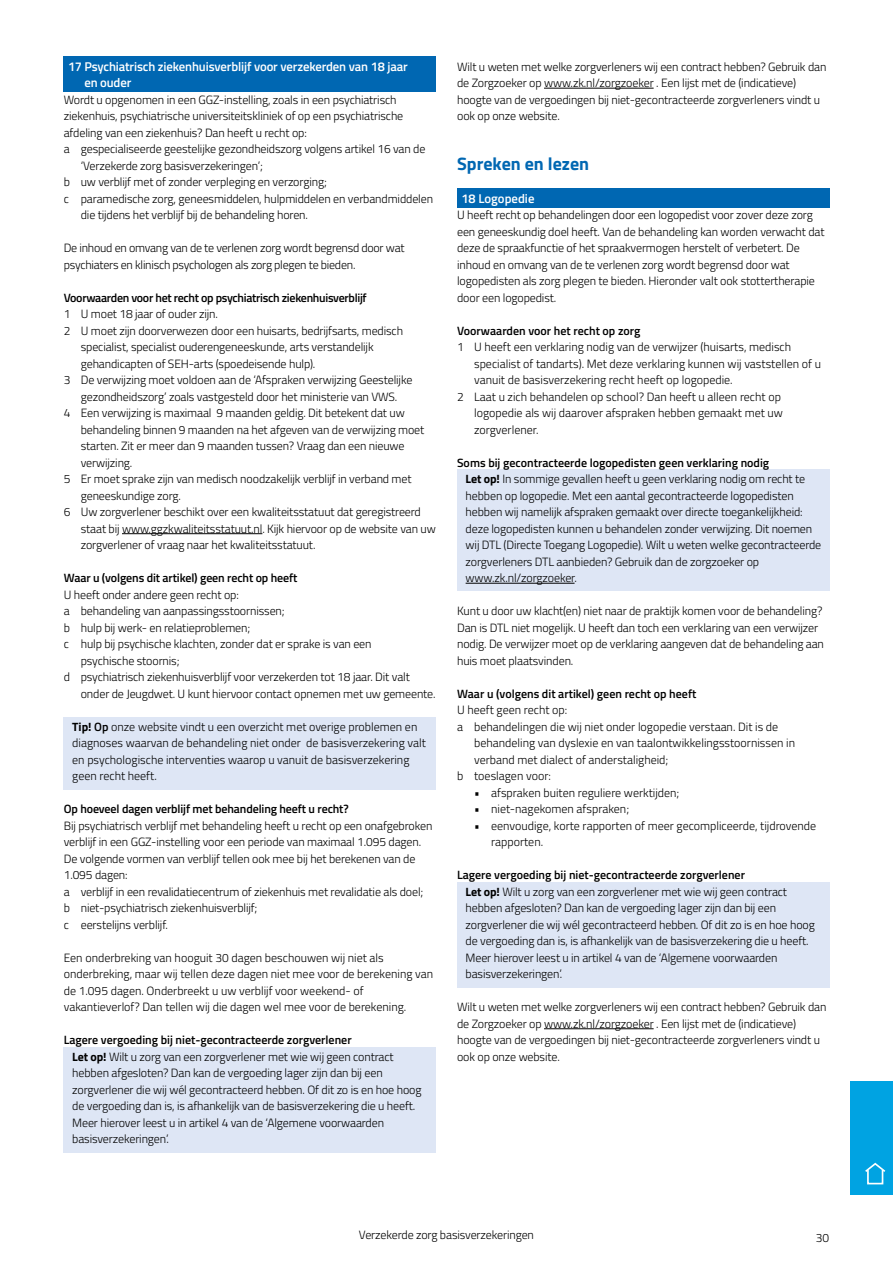
<style>
.page{position:relative;width:893px;height:1263px;background:#fff}
.page>*{position:absolute;margin:0;border:0;box-sizing:border-box;transform-origin:0 0}
.t1{font:700 18px "Titillium Web";color:#0067b2}
.t2{font:600 12.75px/16.5px "Titillium Web";letter-spacing:-.01em;color:#fff}
.t3{font:300 12px/16.5px "Titillium Web";letter-spacing:-.01em;color:#000}
.t4{font:600 12px "Titillium Web";letter-spacing:-.01em;color:#000}
.s1{font-weight:700}
.s2{font-weight:600}
</style>
<div class="page">
<div style="left:64px;top:56px;width:372px;height:36px;background:#0067b2"></div>
<hr style="left:122px;top:533px;width:140px;height:1px;background:#000">
<div style="left:64px;top:717px;width:372px;height:72px;background:#dee6f5"></div>
<div style="left:64px;top:1047px;width:372px;height:105px;background:#dee6f5"></div>
<hr style="left:544px;top:88px;width:110px;height:1px;background:#000">
<div style="left:457px;top:188px;width:372px;height:19px;background:#0067b2"></div>
<div style="left:457px;top:469px;width:372px;height:122px;background:#dee6f5"></div>
<hr style="left:466px;top:583px;width:109px;height:1px;background:#000">
<div style="left:457px;top:882px;width:372px;height:105px;background:#dee6f5"></div>
<hr style="left:544px;top:1028px;width:110px;height:1px;background:#000">
<div style="left:850px;top:1081px;width:43px;height:114px;background:#00a3e2"></div>
<svg style="left:865px;top:1162px;width:21px;height:12px"></svg>
<div style="left:867px;top:1169px;width:16px;height:15px;background:#00a3e2;border:2px solid #fff"></div>
<p class="t2" style="left:84px;top:57px;width:325px;text-indent:-16px">17 Psychiatrisch ziekenhuisverblijf voor verzekerden van 18 jaar en ouder</p>
<p class="t3" style="left:64px;top:90px;width:334px">Wordt u opgenomen in een GGZ-instelling, zoals in een psychiatrisch</p>
<p class="t3" style="left:64px;top:107px;width:341px">ziekenhuis, psychiatrische universiteitskliniek of op een psychiatrische</p>
<p class="t3" style="left:64px;top:123px;width:245px">afdeling van een ziekenhuis? Dan heeft u recht op:</p>
<p class="t3" style="left:64px;top:140px;width:363px">a gespecialiseerde geestelijke gezondheidszorg volgens artikel 16 van de</p>
<p class="t3" style="left:81px;top:156px;width:184px">‘Verzekerde zorg basisverzekeringen’;</p>
<p class="t3" style="left:64px;top:173px;width:265px">b uw verblijf met of zonder verpleging en verzorging;</p>
<p class="t3" style="left:64px;top:189px;width:371px">c paramedische zorg, geneesmiddelen, hulpmiddelen en verbandmiddelen</p>
<p class="t3" style="left:81px;top:206px;width:229px">die tijdens het verblijf bij de behandeling horen.</p>
<p class="t3" style="left:64px;top:239px;width:342px">De inhoud en omvang van de te verlenen zorg wordt begrensd door wat psychiaters en klinisch psychologen als zorg plegen te bieden.</p>
<p class="t4" style="left:64px;top:288px;width:304px">Voorwaarden voor het recht op psychiatrisch ziekenhuisverblijf</p>
<p class="t3" style="left:64px;top:305px;width:156px">1 U moet 18 jaar of ouder zijn.</p>
<p class="t3" style="left:64px;top:321px;width:341px">2 U moet zijn doorverwezen door een huisarts, bedrijfsarts, medisch</p>
<p class="t3" style="left:81px;top:338px;width:294px">specialist, specialist ouderengeneeskunde, arts verstandelijk</p>
<p class="t3" style="left:81px;top:354px;width:236px">gehandicapten of SEH-arts (spoedeisende hulp).</p>
<p class="t3" style="left:64px;top:371px;width:350px">3 De verwijzing moet voldoen aan de ‘Afspraken verwijzing Geestelijke</p>
<p class="t3" style="left:81px;top:387px;width:318px">gezondheidszorg’ zoals vastgesteld door het ministerie van VWS.</p>
<p class="t3" style="left:64px;top:404px;width:343px">4 Een verwijzing is maximaal 9 maanden geldig. Dit betekent dat uw</p>
<p class="t3" style="left:81px;top:420px;width:345px">behandeling binnen 9 maanden na het afgeven van de verwijzing moet</p>
<p class="t3" style="left:81px;top:437px;width:325px">starten. Zit er meer dan 9 maanden tussen? Vraag dan een nieuwe</p>
<p class="t3" style="left:81px;top:453px;width:53px">verwijzing.</p>
<p class="t3" style="left:64px;top:470px;width:349px">5 Er moet sprake zijn van medisch noodzakelijk verblijf in verband met</p>
<p class="t3" style="left:81px;top:486px;width:102px">geneeskundige zorg.</p>
<p class="t3" style="left:64px;top:503px;width:359px">6 Uw zorgverlener beschikt over een kwaliteitsstatuut dat geregistreerd</p>
<p class="t3" style="left:81px;top:519px;width:357px">staat bij www.ggzkwaliteitsstatuut.nl. Kijk hiervoor op de website van uw</p>
<p class="t3" style="left:81px;top:536px;width:236px">zorgverlener of vraag naar het kwaliteitsstatuut.</p>
<p class="t4" style="left:64px;top:569px;width:235px">Waar u (volgens dit artikel) geen recht op heeft</p>
<p class="t3" style="left:64px;top:585px;width:177px">U heeft onder andere geen recht op:</p>
<p class="t3" style="left:64px;top:602px;width:222px">a behandeling van aanpassingsstoornissen;</p>
<p class="t3" style="left:64px;top:618px;width:188px">b hulp bij werk- en relatieproblemen;</p>
<p class="t3" style="left:64px;top:635px;width:309px">c hulp bij psychische klachten, zonder dat er sprake is van een</p>
<p class="t3" style="left:81px;top:651px;width:100px">psychische stoornis;</p>
<p class="t3" style="left:64px;top:668px;width:348px">d psychiatrisch ziekenhuisverblijf voor verzekerden tot 18 jaar. Dit valt</p>
<p class="t3" style="left:81px;top:684px;width:356px">onder de Jeugdwet. U kunt hiervoor contact opnemen met uw gemeente.</p>
<p class="t3" style="left:72px;top:717px;width:355px"><span class="s1">Tip!</span> <span class="s2">Op</span> onze website vindt u een overzicht met overige problemen en diagnoses waarvan de behandeling niet onder de basisverzekering valt en psychologische interventies waarop u vanuit de basisverzekering geen recht heeft.</p>
<p class="t4" style="left:64px;top:800px;width:286px">Op hoeveel dagen verblijf met behandeling heeft u recht?</p>
<p class="t3" style="left:64px;top:816px;width:370px">Bij psychiatrisch verblijf met behandeling heeft u recht op een onafgebroken verblijf in een GGZ-instelling voor een periode van maximaal 1.095 dagen.<br>De volgende vormen van verblijf tellen ook mee bij het berekenen van de 1.095 dagen:<br>a verblijf in een revalidatiecentrum of ziekenhuis met revalidatie als doel; b niet-psychiatrisch ziekenhuisverblijf;<br>c eerstelijns verblijf.</p>
<p class="t3" style="left:64px;top:948px;width:371px">Een onderbreking van hooguit 30 dagen beschouwen wij niet als onderbreking, maar wij tellen deze dagen niet mee voor de berekening van de 1.095 dagen. Onderbreekt u uw verblijf voor weekend- of vakantieverlof? Dan tellen wij die dagen wel mee voor de berekening.</p>
<p class="t3" style="left:72px;top:1031px;width:351px;text-indent:-9px"><span class="s2">Lagere vergoeding bij niet-gecontracteerde zorgverlener<br></span><span class="s1">Let op!</span> Wilt u zorg van een zorgverlener met wie wij geen contract hebben afgesloten? Dan kan de vergoeding lager zijn dan bij een zorgverlener die wij wél gecontracteerd hebben. Of dit zo is en hoe hoog de vergoeding dan is, is afhankelijk van de basisverzekering die u heeft.<br>Meer hierover leest u in artikel 4 van de ‘Algemene voorwaarden basisverzekeringen’.</p>
<p class="t3" style="left:457px;top:57px;width:371px">Wilt u weten met welke zorgverleners wij een contract hebben? Gebruik dan de Zorgzoeker op www.zk.nl/zorgzoeker . Een lijst met de (indicatieve) hoogte van de vergoedingen bij niet-gecontracteerde zorgverleners vindt u ook op onze website.</p>
<h1 class="t1" style="left:457px;top:149px;width:134px">Spreken en lezen</h1>
<p class="t2" style="left:461px;top:189px;width:75px">18 Logopedie</p>
<p class="t3" style="left:457px;top:206px;width:369px">U heeft recht op behandelingen door een logopedist voor zover deze zorg een geneeskundig doel heeft. Van de behandeling kan worden verwacht dat deze de spraakfunctie of het spraakvermogen herstelt of verbetert. De inhoud en omvang van de te verlenen zorg wordt begrensd door wat logopedisten als zorg plegen te bieden. Hieronder valt ook stottertherapie door een logopedist.</p>
<p class="t4" style="left:457px;top:321px;width:185px">Voorwaarden voor het recht op zorg</p>
<p class="t3" style="left:457px;top:338px;width:336px">1 U heeft een verklaring nodig van de verwijzer (huisarts, medisch</p>
<p class="t3" style="left:474px;top:354px;width:348px">specialist of tandarts). Met deze verklaring kunnen wij vaststellen of u</p>
<p class="t3" style="left:474px;top:371px;width:260px">vanuit de basisverzekering recht heeft op logopedie.</p>
<p class="t3" style="left:457px;top:387px;width:325px">2 Laat u zich behandelen op school? Dan heeft u alleen recht op</p>
<p class="t3" style="left:474px;top:404px;width:310px">logopedie als wij daarover afspraken hebben gemaakt met uw</p>
<p class="t3" style="left:474px;top:420px;width:66px">zorgverlener.</p>
<p class="t3" style="left:466px;top:453px;width:357px;text-indent:-9px"><span class="s2">Soms bij gecontracteerde logopedisten geen verklaring nodig<br></span><span class="s1">Let op!</span> In sommige gevallen heeft u geen verklaring nodig om recht te hebben op logopedie. Met een aantal gecontracteerde logopedisten hebben wij namelijk afspraken gemaakt over directe toegankelijkheid: deze logopedisten kunnen u behandelen zonder verwijzing. Dit noemen wij DTL (Directe Toegang Logopedie). Wilt u weten welke gecontracteerde zorgverleners DTL aanbieden? Gebruik dan de zorgzoeker op www.zk.nl/zorgzoeker.</p>
<p class="t3" style="left:457px;top:602px;width:368px">Kunt u door uw klacht(en) niet naar de praktijk komen voor de behandeling?<br>Dan is DTL niet mogelijk. U heeft dan toch een verklaring van een verwijzer nodig. De verwijzer moet op de verklaring aangeven dat de behandeling aan huis moet plaatsvinden.</p>
<p class="t4" style="left:457px;top:684px;width:241px">Waar u (volgens dit artikel) geen recht op heeft</p>
<p class="t3" style="left:457px;top:701px;width:112px">U heeft geen recht op:</p>
<p class="t3" style="left:457px;top:717px;width:323px">a behandelingen die wij niet onder logopedie verstaan. Dit is de</p>
<p class="t3" style="left:474px;top:734px;width:322px">behandeling van dyslexie en van taalontwikkelingsstoornissen in</p>
<p class="t3" style="left:474px;top:750px;width:196px">verband met dialect of anderstaligheid;</p>
<p class="t3" style="left:457px;top:767px;width:95px">b toeslagen voor:</p>
<p class="t3" style="left:474px;top:783px;width:207px">• afspraken buiten reguliere werktijden;</p>
<p class="t3" style="left:474px;top:800px;width:157px">• niet-nagekomen afspraken;</p>
<p class="t3" style="left:491px;top:816px;width:327px;text-indent:-17px">• eenvoudige, korte rapporten of meer gecompliceerde, tijdrovende rapporten.</p>
<p class="t3" style="left:466px;top:866px;width:351px;text-indent:-9px"><span class="s2">Lagere vergoeding bij niet-gecontracteerde zorgverlener<br></span><span class="s1">Let op!</span> Wilt u zorg van een zorgverlener met wie wij geen contract hebben afgesloten? Dan kan de vergoeding lager zijn dan bij een zorgverlener die wij wél gecontracteerd hebben. Of dit zo is en hoe hoog de vergoeding dan is, is afhankelijk van de basisverzekering die u heeft.<br>Meer hierover leest u in artikel 4 van de ‘Algemene voorwaarden basisverzekeringen’.</p>
<p class="t3" style="left:457px;top:998px;width:371px">Wilt u weten met welke zorgverleners wij een contract hebben? Gebruik dan de Zorgzoeker op www.zk.nl/zorgzoeker . Een lijst met de (indicatieve) hoogte van de vergoedingen bij niet-gecontracteerde zorgverleners vindt u ook op onze website.</p>
<p class="t3" style="left:359px;top:1226px;width:176px">Verzekerde zorg basisverzekeringen</p>
<p class="t3" style="left:816px;top:1229px;width:15px">30</p>
</div>
